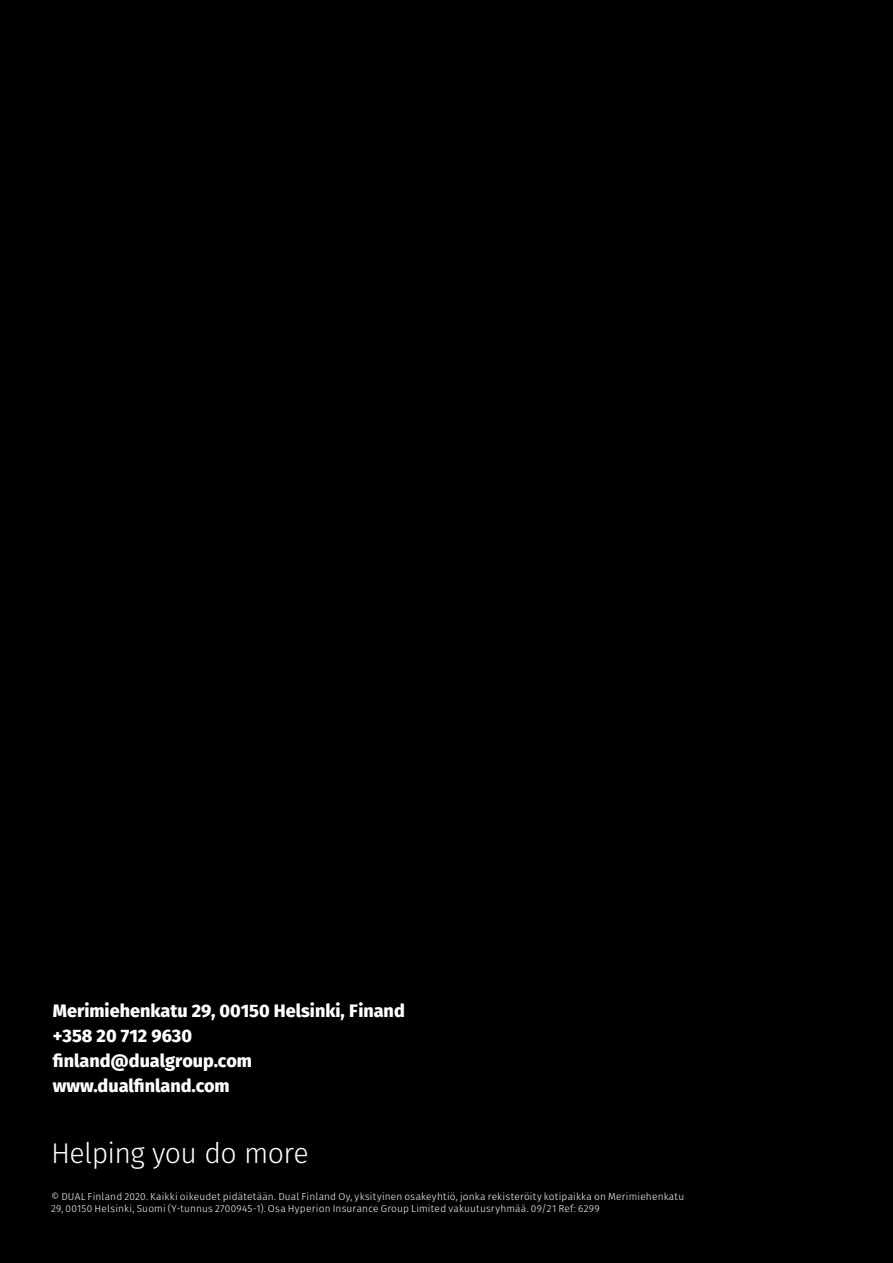
<style>
.page{position:relative;width:893px;height:1263px;background:#000}
.page>*{position:absolute;margin:0;border:0;box-sizing:border-box;transform-origin:0 0}
.t1{font:300 28.5px "Fira Sans";letter-spacing:-.02em;color:#fff}
.t2{font:800 18px/25px "Fira Sans";color:#fff}
.t3{font:300 10.2px/12.3px "Fira Sans";letter-spacing:.02em;color:#fff}
</style>
<div class="page">
<h2 class="t2" style="left:53px;top:998px;width:353px">Merimiehenkatu 29, 00150 Helsinki, Finand +358 20 712 9630<br>finland@dualgroup.com www.dualfinland.com</h2>
<h1 class="t1" style="left:51px;top:1133px;width:259px">Helping you do more</h1>
<p class="t3" style="left:51px;top:1190px;width:635px">© DUAL Finland 2020. Kaikki oikeudet pidätetään. Dual Finland Oy, yksityinen osakeyhtiö, jonka rekisteröity kotipaikka on Merimiehenkatu<br>29, 00150 Helsinki, Suomi (Y-tunnus 2700945-1). Osa Hyperion Insurance Group Limited vakuutusryhmää. 09/21 Ref: 6299</p>
</div>
